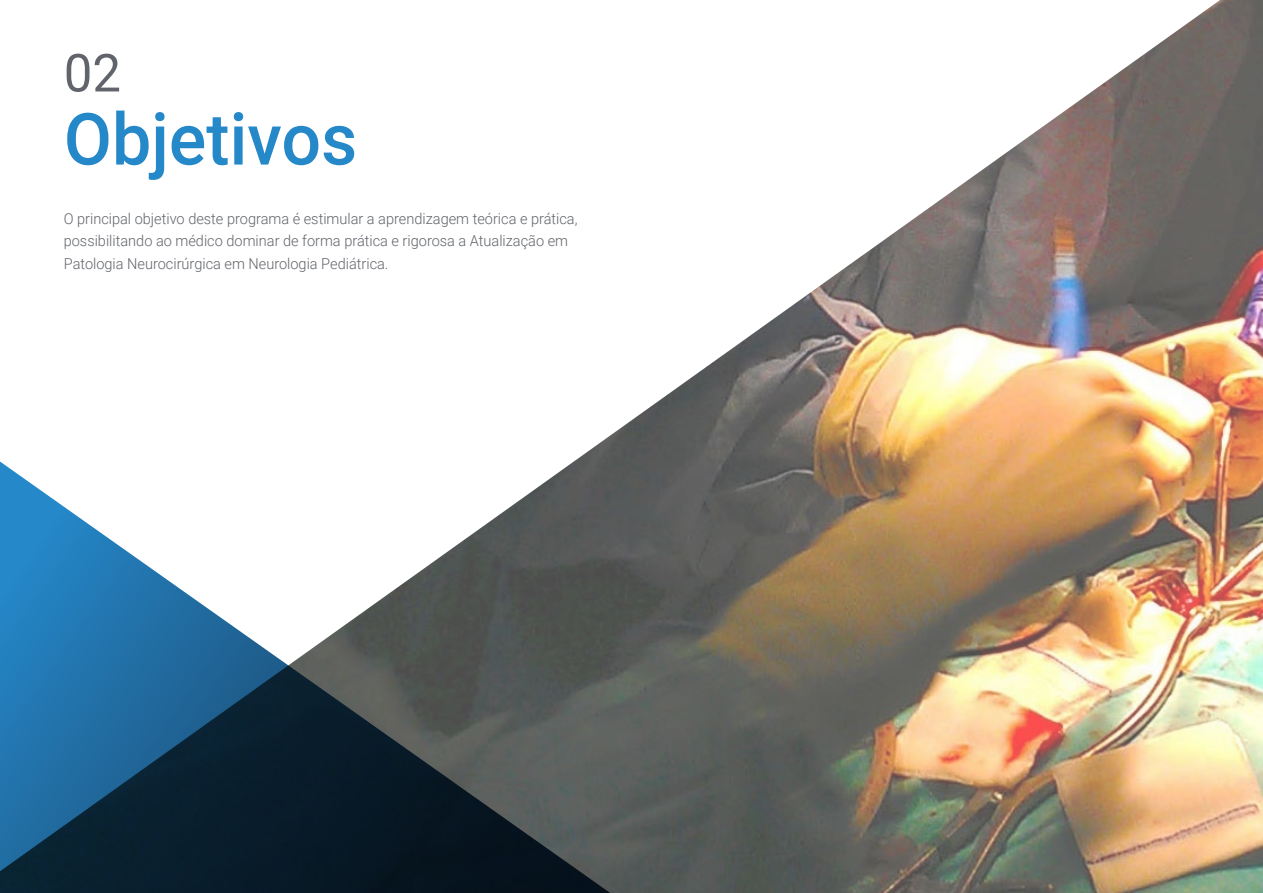
<style>
.page{position:relative;width:1263px;height:893px;background:#fff}
.page>*{position:absolute;margin:0;border:0;box-sizing:border-box;transform-origin:0 0}
.t1{font:500 72px "Roboto";color:#2488c9}
.t2{font:52.5px "Roboto";color:#61646a}
.t3{font:300 15px/22.5px "Roboto";color:#61646a}
</style>
<div class="page">
<img style="left:596px;top:0;width:667px;height:893px">
<svg style="left:0;top:446px;width:640px;height:447px"></svg>
<h2 class="t2" style="left:64px;top:36px;width:59px">02</h2>
<h1 class="t1" style="left:64px;top:89px;width:295px">Objetivos</h1>
<p class="t3" style="left:64px;top:207px;width:515px">O principal objetivo deste programa é estimular a aprendizagem teórica e prática, possibilitando ao médico dominar de forma prática e rigorosa a Atualização em<br>Patologia Neurocirúrgica em Neurologia Pediátrica.</p>
</div>
